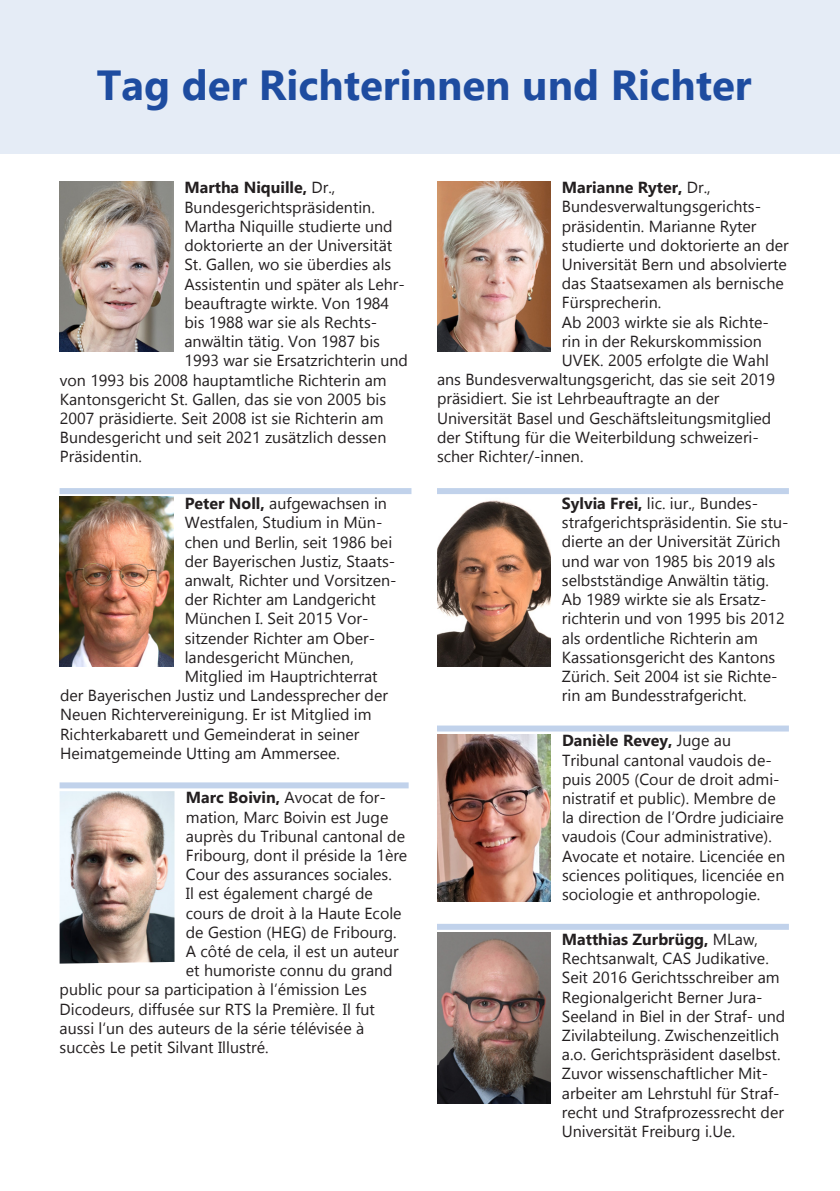
<style>
.page{position:relative;width:840px;height:1191px;background:#fff}
.page>*{position:absolute;margin:0;border:0;box-sizing:border-box;transform-origin:0 0}
.Haupttitel{font:700 42px "Gadugi";color:#1e4ca0}
.grundtext{font:16px/19.2px "Gadugi";color:#231f20}
.grundtext_referenten{font:16px/19.2px "Gadugi";color:#231f20}
.grundtext-2{font:700 16px "Gadugi";color:#231f20}
.s1{font-weight:400}
.s2{font-weight:700}
</style>
<div class="page">
<img style="left:437px;top:734px;width:113px;height:167px">
<img style="left:437px;top:500px;width:113px;height:166px">
<img style="left:437px;top:933px;width:113px;height:170px">
<img style="left:437px;top:182px;width:113px;height:170px">
<img style="left:60px;top:791px;width:114px;height:172px">
<div style="left:437px;top:488px;width:351px;height:6px;background:#c1d2eb"></div>
<div style="left:437px;top:923px;width:351px;height:6px;background:#c1d2eb"></div>
<div style="left:60px;top:782px;width:348px;height:6px;background:#c1d2eb"></div>
<img style="left:60px;top:181px;width:113px;height:170px">
<div style="left:0;top:0;width:839px;height:153px;background:#e5ecf6"></div>
<img style="left:60px;top:496px;width:113px;height:170px">
<div style="left:437px;top:725px;width:351px;height:6px;background:#c1d2eb"></div>
<div style="left:60px;top:488px;width:351px;height:6px;background:#c1d2eb"></div>
<p class="Haupttitel" style="left:97px;top:60px;width:655px">Tag der Richterinnen und Richter</p>
<p class="grundtext-2" style="left:184px;top:178px;width:152px">Martha Niquille, <span class="s1">Dr.,</span></p>
<p class="grundtext" style="left:184px;top:197px;width:192px">Bundesgerichtspräsidentin.</p>
<p class="grundtext" style="left:184px;top:216px;width:209px">Martha Niquille studierte und</p>
<p class="grundtext" style="left:184px;top:236px;width:209px">doktorierte an der Universität</p>
<p class="grundtext" style="left:184px;top:255px;width:208px">St. Gallen, wo sie überdies als</p>
<p class="grundtext" style="left:184px;top:274px;width:222px">Assistentin und später als Lehr-</p>
<p class="grundtext" style="left:184px;top:293px;width:206px">beauftragte wirkte. Von 1984</p>
<p class="grundtext" style="left:184px;top:312px;width:194px">bis 1988 war sie als Rechts-</p>
<p class="grundtext" style="left:184px;top:332px;width:197px">anwältin tätig. Von 1987 bis</p>
<p class="grundtext" style="left:184px;top:351px;width:225px">1993 war sie Ersatzrichterin und</p>
<p class="grundtext" style="left:60px;top:370px;width:328px">von 1993 bis 2008 hauptamtliche Richterin am</p>
<p class="grundtext" style="left:60px;top:389px;width:328px">Kantonsgericht St. Gallen, das sie von 2005 bis</p>
<p class="grundtext" style="left:60px;top:408px;width:325px">2007 präsidierte. Seit 2008 ist sie Richterin am</p>
<p class="grundtext" style="left:60px;top:428px;width:328px">Bundesgericht und seit 2021 zusätzlich dessen</p>
<p class="grundtext" style="left:60px;top:447px;width:84px">Präsidentin.</p>
<p class="grundtext" style="left:185px;top:494px;width:204px"><span class="s2">Peter Noll,</span> aufgewachsen in</p>
<p class="grundtext" style="left:185px;top:513px;width:199px">Westfalen, Studium in Mün-</p>
<p class="grundtext" style="left:185px;top:532px;width:209px">chen und Berlin, seit 1986 bei</p>
<p class="grundtext" style="left:185px;top:551px;width:212px">der Bayerischen Justiz, Staats-</p>
<p class="grundtext" style="left:185px;top:570px;width:213px">anwalt, Richter und Vorsitzen-</p>
<p class="grundtext" style="left:185px;top:590px;width:192px">der Richter am Landgericht</p>
<p class="grundtext" style="left:185px;top:609px;width:185px">München I. Seit 2015 Vor-</p>
<p class="grundtext" style="left:185px;top:628px;width:192px">sitzender Richter am Ober-</p>
<p class="grundtext" style="left:185px;top:647px;width:170px">landesgericht München,</p>
<p class="grundtext" style="left:185px;top:666px;width:194px">Mitglied im Hauptrichterrat</p>
<p class="grundtext" style="left:60px;top:686px;width:329px">der Bayerischen Justiz und Landessprecher der</p>
<p class="grundtext" style="left:60px;top:705px;width:313px">Neuen Richtervereinigung. Er ist Mitglied im</p>
<p class="grundtext" style="left:60px;top:724px;width:301px">Richterkabarett und Gemeinderat in seiner</p>
<p class="grundtext" style="left:60px;top:743px;width:281px">Heimatgemeinde Utting am Ammersee.</p>
<p class="grundtext" style="left:186px;top:788px;width:223px"><span class="s2">Marc Boivin,</span> Avocat de for&shy;mation, Marc Boivin est Juge auprès du Tribunal cantonal de<br>Fribourg, dont il préside la 1ère<br>Cour des assurances sociales.<br>Il est également chargé de cours de droit à la Haute Ecole de Gestion (HEG) de Fribourg.</p>
<p class="grundtext" style="left:186px;top:941px;width:214px">A côté de cela, il est un auteur</p>
<p class="grundtext" style="left:186px;top:960px;width:208px">et humoriste connu du grand</p>
<p class="grundtext" style="left:60px;top:980px;width:308px">public pour sa participation à l’émission Les</p>
<p class="grundtext" style="left:60px;top:999px;width:316px">Dicodeurs, diffusée sur RTS la Première. Il fut</p>
<p class="grundtext" style="left:60px;top:1018px;width:306px">aussi l‘un des auteurs de la série télévisée à</p>
<p class="grundtext" style="left:60px;top:1037px;width:210px">succès Le petit Silvant Illustré.</p>
<p class="grundtext" style="left:561px;top:178px;width:201px"><span class="s2">Marianne Ryter,</span> Dr.,<br>Bundesverwaltungsgerichts&shy;präsidentin. Marianne Ryter</p>
<p class="grundtext" style="left:561px;top:235px;width:228px">studierte und doktorierte an der<br>Universität Bern und absolvierte das Staatsexamen als bernische<br>Fürsprecherin.</p>
<p class="grundtext" style="left:561px;top:312px;width:208px">Ab 2003 wirkte sie als Richte-</p>
<p class="grundtext" style="left:561px;top:331px;width:201px">rin in der Rekurskommission</p>
<p class="grundtext" style="left:561px;top:351px;width:208px">UVEK. 2005 erfolgte die Wahl</p>
<p class="grundtext" style="left:437px;top:370px;width:339px">ans Bundesverwaltungsgericht, das sie seit 2019</p>
<p class="grundtext" style="left:437px;top:389px;width:284px">präsidiert. Sie ist Lehrbeauftragte an der</p>
<p class="grundtext" style="left:437px;top:408px;width:336px">Universität Basel und Geschäftsleitungsmitglied</p>
<p class="grundtext" style="left:437px;top:427px;width:323px">der Stiftung für die Weiterbildung schweizeri-</p>
<p class="grundtext" style="left:437px;top:447px;width:148px">scher Richter/-innen.</p>
<p class="grundtext" style="left:561px;top:494px;width:228px"><span class="s2">Sylvia Frei,</span> lic. iur., Bundes&shy;strafgerichtspräsidentin. Sie stu&shy;dierte an der Universität Zürich und war von 1985 bis 2019 als selbstständige Anwältin tätig.<br>Ab 1989 wirkte sie als Ersatz&shy;richterin und von 1995 bis 2012 als ordentliche Richterin am<br>Kassationsgericht des Kantons<br>Zürich. Seit 2004 ist sie Richte&shy;rin am Bundesstrafgericht.</p>
<p class="grundtext_referenten" style="left:561px;top:731px;width:224px"><span class="s2">Danièle Revey,</span> Juge au<br>Tribunal cantonal vaudois de&shy;puis 2005 (Cour de droit admi&shy;nistratif et public). Membre de la direction de l’Ordre judiciaire vaudois (Cour administrative).<br>Avocate et notaire. Licenciée en sciences politiques, licenciée en sociologie et anthropologie.</p>
<p class="grundtext" style="left:561px;top:929px;width:225px"><span class="s2">Matthias Zurbrügg,</span> MLaw,<br>Rechtsanwalt, CAS Judikative.<br>Seit 2016 Gerichtsschreiber am<br>Regionalgericht Berner Jura-<br>Seeland in Biel in der Straf- und<br>Zivilabteilung. Zwischenzeitlich a.o. Gerichtspräsident daselbst.<br>Zuvor wissenschaftlicher Mit&shy;arbeiter am Lehrstuhl für Straf&shy;recht und Strafprozessrecht der<br>Universität Freiburg i.Ue.</p>
</div>
